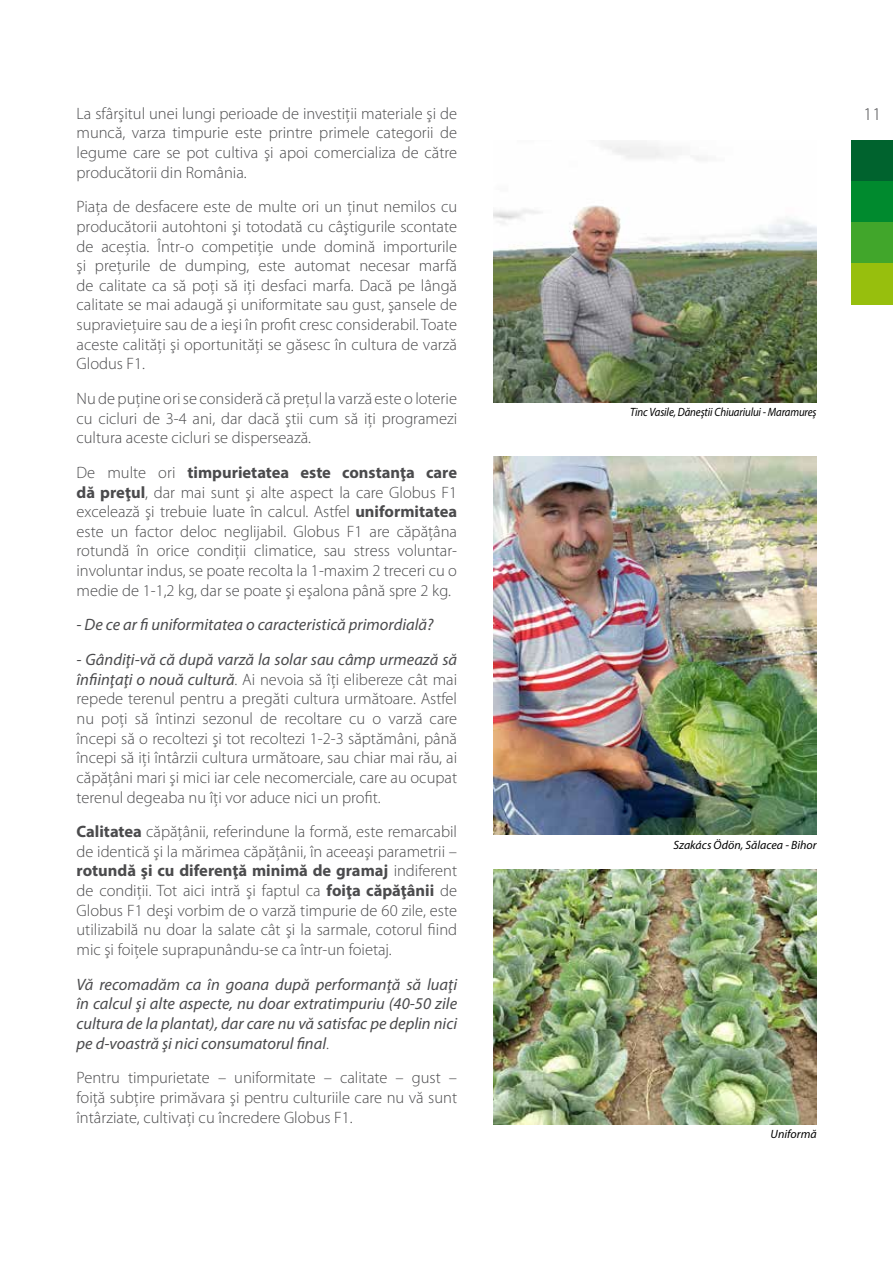
<style>
.page{position:relative;width:893px;height:1263px;background:#fff}
.page>*{position:absolute;margin:0;border:0;box-sizing:border-box;transform-origin:0 0}
.t1{font:300 18px "Myriad Pro";color:#4b4b4d}
.t2{font:300 16.5px/19.6px "Myriad Pro";color:#4b4b4d;text-align:justify}
.t3{font:italic 16.5px/19.6px "Myriad Pro";color:#4b4b4d;text-align:justify}
.t4{font:italic 12px "Myriad Pro";letter-spacing:-.01em;color:#000;scale:.9 1}
.t5{font:italic 12px "Myriad Pro";letter-spacing:-.01em;color:#000}
.s1{font-weight:700}
.s2{font-weight:400;font-style:italic}
.s3{font-weight:300;font-style:normal}
</style>
<div class="page">
<div style="left:852px;top:140px;width:41px;height:41px;background:#00632e"></div>
<div style="left:852px;top:181px;width:41px;height:41px;background:#008a2e"></div>
<div style="left:852px;top:222px;width:41px;height:41px;background:#41a62b"></div>
<div style="left:852px;top:263px;width:41px;height:41px;background:#97bf0d"></div>
<img style="left:493px;top:143px;width:324px;height:259px">
<img style="left:493px;top:456px;width:323px;height:378px">
<img style="left:493px;top:869px;width:324px;height:255px">
<p class="t2" style="left:77px;top:103px;width:382px">La sfârşitul unei lungi perioade de investiţii materiale şi de</p>
<p class="t1" style="left:864px;top:104px;width:19px">11</p>
<p class="t2" style="left:77px;top:123px;width:382px">muncă, varza timpurie este printre primele categorii de legume care se pot cultiva şi apoi comercializa de către producătorii din România.</p>
<p class="t2" style="left:77px;top:197px;width:382px">Piaţa de desfacere este de multe ori un ţinut nemilos cu producătorii autohtoni şi totodată cu câştigurile scontate de aceștia. Într-o competiţie unde domină importurile şi preţurile de dumping, este automat necesar marfă de calitate ca să poţi să iţi desfaci marfa. Dacă pe lângă calitate se mai adaugă şi uniformitate sau gust, şansele de supravieţuire sau de a ieşi în profit cresc considerabil. Toate aceste calităţi şi oportunităţi se găsesc în cultura de varză Glodus F1.</p>
<p class="t2" style="left:77px;top:388px;width:382px">Nu de puţine ori se consideră că preţul la varză este o loterie cu cicluri de 3-4 ani, dar dacă ştii cum să iţi programezi cultura aceste cicluri se dispersează.</p>
<p class="t2" style="left:77px;top:462px;width:382px">De multe ori <span class="s1">timpurietatea este constanţa care dă preţul</span>, dar mai sunt şi alte aspect la care Globus F1 excelează şi trebuie luate în calcul. Astfel <span class="s1">uniformitatea </span>este un factor deloc neglijabil. Globus F1 are căpăţâna rotundă în orice condiţii climatice, sau stress voluntar&shy;involuntar indus, se poate recolta la 1-maxim 2 treceri cu o medie de 1-1,2 kg, dar se poate şi eşalona până spre 2 kg.</p>
<p class="t3" style="left:77px;top:615px;width:358px">- De ce ar fi uniformitatea o caracteristică primordială?</p>
<p class="t2" style="left:77px;top:650px;width:382px"><span class="s2">- Gândiţi-vă că după varză la solar sau câmp urmează să înfiinţaţi o nouă cultură</span>. Ai nevoia să îţi elibereze cât mai repede terenul pentru a pregăti cultura următoare. Astfel nu poţi să întinzi sezonul de recoltare cu o varză care începi să o recoltezi şi tot recoltezi 1-2-3 săptămâni, până începi să iţi întârzii cultura următoare, sau chiar mai rău, ai căpăţâni mari şi mici iar cele necomerciale, care au ocupat terenul degeaba nu îţi vor aduce nici un profit.</p>
<p class="t2" style="left:77px;top:822px;width:382px"><span class="s1">Calitatea</span> căpăţânii, referindune la formă, este remarcabil de identică şi la mărimea căpăţânii, în aceeaşi parametrii – <span class="s1">rotundă şi cu diferenţă minimă de gramaj</span> indiferent de condiţii. Tot aici intră şi faptul ca <span class="s1">foiţa căpăţânii</span> de Globus F1 deşi vorbim de o varză timpurie de 60 zile, este utilizabilă nu doar la salate cât şi la sarmale, cotorul fiind mic şi foiţele suprapunându-se ca într-un foietaj.</p>
<p class="t3" style="left:77px;top:974px;width:382px">Vă recomadăm ca în goana după performanţă să luaţi în calcul şi alte aspecte, nu doar extratimpuriu (40-50 zile cultura de la plantat), dar care nu vă satisfac pe deplin nici pe d-voastră şi nici consumatorul final<span class="s3">.</span></p>
<p class="t2" style="left:77px;top:1068px;width:382px">Pentru timpurietate – uniformitate – calitate – gust – foiţă subţire primăvara şi pentru culturiile care nu vă sunt întârziate, cultivați cu încredere Globus F1.</p>
<p class="t4" style="left:630px;top:405px;width:209px">Tinc Vasile, Dăneştii Chiuariului - Maramureş</p>
<p class="t5" style="left:673px;top:837px;width:145px">Szakács Ödön, Sălacea - Bihor</p>
<p class="t5" style="left:771px;top:1127px;width:48px">Uniformă</p>
</div>
